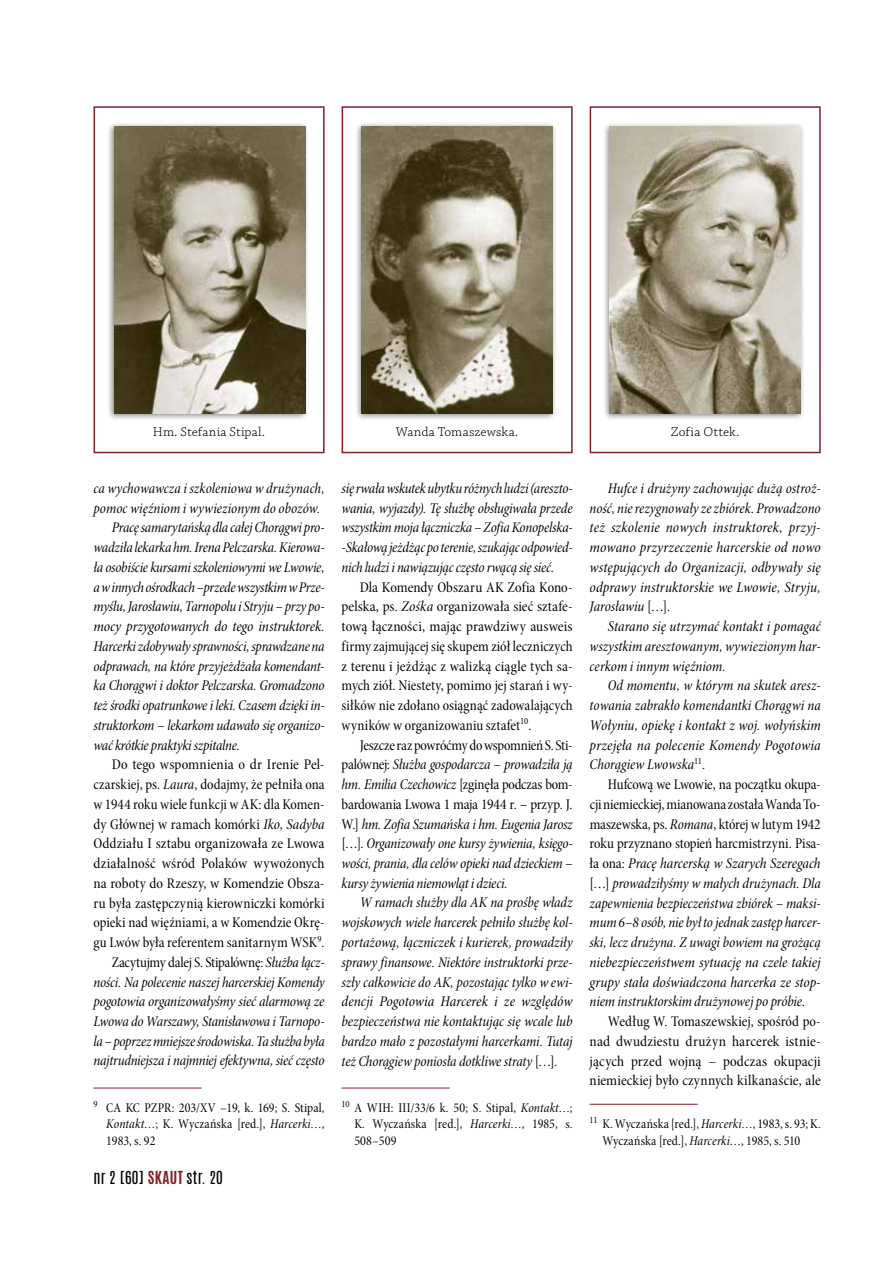
<style>
.page{position:relative;width:893px;height:1263px;background:#fff}
.page>*{position:absolute;margin:0;border:0;box-sizing:border-box;transform-origin:0 0}
.t1{font:15px/19.8px "Minion Pro Cn It Subh";letter-spacing:-.01em;color:#000;text-align:justify}
.t2{font:15px/19.8px "Minion Pro Cn Subh";color:#000;text-align:justify}
.t3{font:15px "Minion Pro Cn Subh";letter-spacing:-.03em;color:#000}
.t4{font:15px "Antonio";letter-spacing:.02em;color:#000}
.t5{font:13.5px/16.2px "Minion Pro Cn Subh";letter-spacing:.015em;color:#000;text-align:justify}
.t6{font:13.5px "Chaparral Pro Light Capt";letter-spacing:.015em;color:#000}
.s1{font-family:"Minion Pro Cn Subh"}
.s2{font-family:"Minion Pro Cn It Subh"}
.s3{font-weight:700;color:#841f2a}
</style>
<div class="page">
<div style="left:590px;top:106px;width:231px;height:347px;border:2px solid #841f2a"></div>
<div style="left:94px;top:106px;width:231px;height:347px;border:2px solid #841f2a"></div>
<div style="left:342px;top:106px;width:231px;height:347px;border:2px solid #841f2a"></div>
<hr style="left:94px;top:1088px;width:108px;height:1px;background:#841f2a">
<hr style="left:342px;top:1088px;width:108px;height:1px;background:#841f2a">
<hr style="left:590px;top:1104px;width:108px;height:1px;background:#841f2a">
<div style="left:602px;top:122px;width:203px;height:299px;background:#000;opacity:.5"></div>
<img style="left:610px;top:127px;width:190px;height:287px">
<div style="left:107px;top:122px;width:203px;height:299px;background:#000;opacity:.5"></div>
<img style="left:114px;top:127px;width:191px;height:287px">
<div style="left:354px;top:122px;width:203px;height:299px;background:#000;opacity:.5"></div>
<img style="left:362px;top:127px;width:190px;height:287px">
<p class="t6" style="left:153px;top:424px;width:114px">Hm. Stefania Stipal.</p>
<p class="t6" style="left:396px;top:424px;width:124px">Wanda Tomaszewska.</p>
<p class="t6" style="left:671px;top:424px;width:70px">Zofia Ottek.</p>
<p class="t1" style="left:94px;top:478px;width:233px">ca wychowawcza i szkoleniowa w drużynach,</p>
<p class="t1" style="left:94px;top:498px;width:228px">pomoc więźniom i wywiezionym do obozów.</p>
<p class="t1" style="left:112px;top:518px;width:214px">Pracę samarytańską dla całej Chorągwi pro-</p>
<p class="t1" style="left:94px;top:537px;width:233px">wadziła lekarka hm. Irena Pelczarska. Kierowa-</p>
<p class="t1" style="left:94px;top:557px;width:232px">ła osobiście kursami szkoleniowymi we Lwowie,</p>
<p class="t1" style="left:94px;top:577px;width:233px">a w innych ośrodkach –przede wszystkim w Prze-</p>
<p class="t1" style="left:94px;top:597px;width:233px">myślu, Jarosławiu, Tarnopolu i Stryju – przy po-</p>
<p class="t1" style="left:94px;top:616px;width:233px">mocy przygotowanych do tego instruktorek.</p>
<p class="t1" style="left:94px;top:636px;width:233px">Harcerki zdobywały sprawności, sprawdzane na</p>
<p class="t1" style="left:94px;top:656px;width:233px">odprawach, na które przyjeżdżała komendant-</p>
<p class="t1" style="left:94px;top:676px;width:232px">ka Chorągwi i doktor Pelczarska. Gromadzono</p>
<p class="t1" style="left:94px;top:695px;width:233px">też środki opatrunkowe i leki. Czasem dzięki in-</p>
<p class="t1" style="left:94px;top:715px;width:233px">struktorkom – lekarkom udawało się organizo-</p>
<p class="t1" style="left:94px;top:735px;width:147px">wać krótkie praktyki szpitalne<span class="s1">.</span></p>
<p class="t2" style="left:94px;top:755px;width:233px;text-align:right">Do tego wspomnienia o dr Irenie Pel&shy;czarskiej, ps. <span class="s2">Laura</span>, dodajmy, że pełniła ona w 1944 roku wiele funkcji w AK: dla Komen&shy;dy Głównej w ramach komórki <span class="s2">Iko</span>, <span class="s2">Sadyba </span>Oddziału I sztabu organizowała ze Lwowa działalność wśród Polaków wywożonych na roboty do Rzeszy, w Komendzie Obsza&shy;ru była zastępczynią kierowniczki komórki opieki nad więźniami, a w Komendzie Okrę&shy;gu Lwów była referentem sanitarnym WSK<sup>9</sup>.<br>Zacytujmy dalej S. Stipalównę: <span class="s2">Służba łącz-</span></p>
<p class="t1" style="left:94px;top:972px;width:233px">ności. Na polecenie naszej harcerskiej Komendy pogotowia organizowałyśmy sieć alarmową ze Lwowa do Warszawy, Stanisławowa i Tarnopo&shy;la – poprzez mniejsze środowiska. Ta służba była najtrudniejsza i najmniej efektywna, sieć często</p>
<p class="t5" style="left:106px;top:1100px;width:220px;text-indent:-13px"><sup>9</sup> CA KC PZPR: 203/XV –19, k. 169; S. Stipal, <span class="s2">Kontakt…</span>; K. Wyczańska [red.], <span class="s2">Harcerki…</span>, 1983, s. 92</p>
<p class="t4" style="left:94px;top:1166px;width:131px">NR 2 [60] <span class="s3">SKAUT</span> STR. 20</p>
<p class="t1" style="left:342px;top:478px;width:233px">się rwała wskutek ubytku różnych ludzi (areszto&shy;wania, wyjazdy). Tę służbę obsługiwała przede wszystkim moja łączniczka – Zofia Konopelska--Skałową jeżdżąc po terenie, szukając odpowied&shy;nich ludzi i nawiązując często rwącą się sieć<span class="s1">.</span></p>
<p class="t2" style="left:342px;top:577px;width:233px;text-indent:18px">Dla Komendy Obszaru AK Zofia Kono&shy;pelska, ps. <span class="s2">Zośka</span> organizowała sieć sztafe&shy;tową łączności, mając prawdziwy ausweis firmy zajmującej się skupem ziół leczniczych z terenu i jeżdżąc z walizką ciągle tych sa&shy;mych ziół. Niestety, pomimo jej starań i wy&shy;siłków nie zdołano osiągnąć zadowalających wyników w organizowaniu sztafet<sup>10</sup>.</p>
<p class="t2" style="left:360px;top:735px;width:214px">Jeszcze raz powróćmy do wspomnień S. Sti-</p>
<p class="t1" style="left:342px;top:755px;width:233px"><span class="s1">palównej:</span> Służba gospodarcza – prowadziła ją hm. Emilia Czechowicz <span class="s1">[zginęła podczas bom-</span></p>
<p class="t3" style="left:342px;top:794px;width:233px">bardowania Lwowa 1 maja 1944 r. – przyp. J.</p>
<p class="t1" style="left:342px;top:814px;width:233px"><span class="s1">W.]</span> hm. Zofia Szumańska i hm. Eugenia Jarosz <span class="s1">[…].</span> Organizowały one kursy żywienia, księgo&shy;wości, prania, dla celów opieki nad dzieckiem – kursy żywienia niemowląt i dzieci<span class="s1">.</span></p>
<p class="t1" style="left:342px;top:893px;width:233px;text-indent:18px">W ramach służby dla AK na prośbę władz wojskowych wiele harcerek pełniło służbę kol&shy;portażową, łączniczek i kurierek, prowadziły sprawy finansowe. Niektóre instruktorki prze&shy;szły całkowicie do AK, pozostając tylko w ewi&shy;dencji Pogotowia Harcerek i ze względów bezpieczeństwa nie kontaktując się wcale lub bardzo mało z pozostałymi harcerkami. Tutaj też Chorągiew poniosła dotkliwe straty <span class="s1">[…].</span></p>
<p class="t5" style="left:354px;top:1100px;width:220px;text-indent:-13px"><sup>10</sup> A WIH: III/33/6 k. 50; S. Stipal, <span class="s2">Kontakt…</span>; K. Wyczańska [red.], <span class="s2">Harcerki…</span>, 1985, s.<br>508–509</p>
<p class="t1" style="left:590px;top:478px;width:233px;text-indent:18px">Hufce i drużyny zachowując dużą ostroż&shy;ność, nie rezygnowały ze zbiórek. Prowadzono też szkolenie nowych instruktorek, przyj&shy;mowano przyrzeczenie harcerskie od nowo wstępujących do Organizacji, odbywały się odprawy instruktorskie we Lwowie, Stryju, Jarosławiu <span class="s1">[…].</span></p>
<p class="t1" style="left:590px;top:616px;width:233px;text-indent:18px">Starano się utrzymać kontakt i pomagać wszystkim aresztowanym, wywiezionym har&shy;cerkom i innym więźniom.</p>
<p class="t1" style="left:590px;top:676px;width:233px;text-indent:18px">Od momentu, w którym na skutek aresz&shy;towania zabrakło komendantki Chorągwi na Wołyniu, opiekę i kontakt z woj. wołyńskim przejęła na polecenie Komendy Pogotowia Chorągiew Lwowska<sup>11</sup><span class="s1">.</span></p>
<p class="t2" style="left:590px;top:775px;width:233px;text-indent:18px">Hufcową we Lwowie, na początku okupa&shy;cji niemieckiej, mianowana została Wanda To&shy;maszewska, ps. <span class="s2">Romana</span>, której w lutym 1942 roku przyznano stopień harcmistrzyni. Pisa-</p>
<p class="t1" style="left:590px;top:853px;width:233px"><span class="s1">ła ona:</span> Pracę harcerską w Szarych Szeregach <span class="s1">[…]</span> prowadziłyśmy w małych drużynach. Dla zapewnienia bezpieczeństwa zbiórek – maksi&shy;mum 6–8 osób, nie był to jednak zastęp harcer&shy;ski, lecz drużyna. Z uwagi bowiem na grożącą niebezpieczeństwem sytuację na czele takiej grupy stała doświadczona harcerka ze stop&shy;niem instruktorskim drużynowej po próbie<span class="s1">.</span></p>
<p class="t2" style="left:590px;top:1011px;width:233px;text-indent:18px">Według W. Tomaszewskiej, spośród po&shy;nad dwudziestu drużyn harcerek istnie&shy;jących przed wojną – podczas okupacji niemieckiej było czynnych kilkanaście, ale</p>
<p class="t5" style="left:590px;top:1116px;width:233px;text-align:center"><sup>11</sup> K. Wyczańska [red.], <span class="s2">Harcerki…</span>, 1983, s. 93; K.<br>Wyczańska [red.], <span class="s2">Harcerki…</span>, 1985, s. 510</p>
</div>
